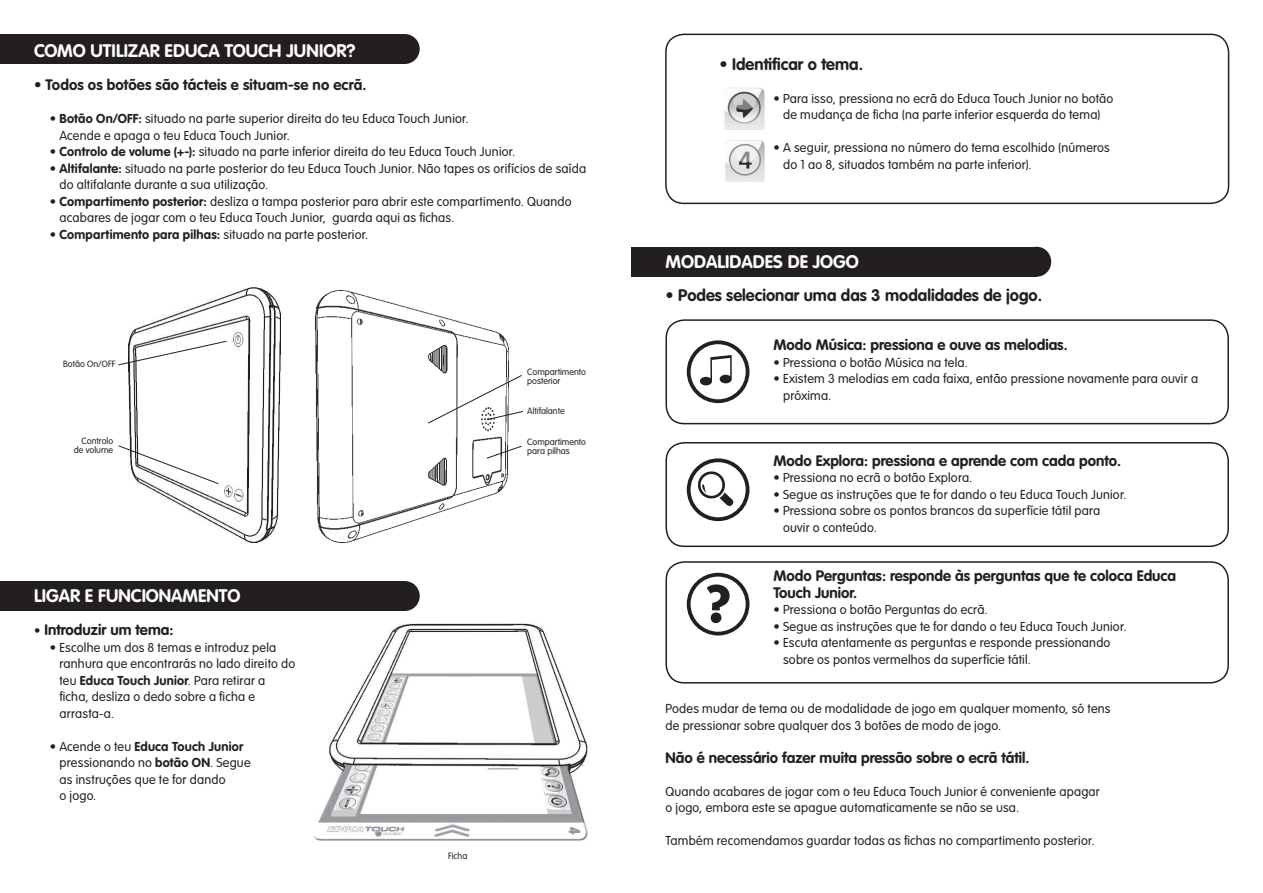
<style>
.page{position:relative;width:1263px;height:893px;background:#fff}
.page>*{position:absolute;margin:0;border:0;box-sizing:border-box;transform-origin:0 0}
.t1{font:700 18px "VAG Rounded";color:#fff}
.t2{font:700 16.5px "VAG Rounded";color:#231f20}
.t3{font:700 15px/16.5px "VAG Rounded";color:#231f20}
.t4{font:300 12.75px/16.5px "VAG Rounded";letter-spacing:.015em;color:#231f20}
.t5{font:300 9px/9px "VAG Rounded";color:#231f20}
.s1{font-weight:700}
.s2{font-weight:300;font-size:12.75px}
</style>
<div class="page">
<img style="left:313px;top:623px;width:275px;height:218px">
<div style="left:0;top:34px;width:405px;height:30px;background:#231f20"></div>
<div style="left:390px;top:34px;width:30px;height:30px;background:#231f20;border-radius:50%"></div>
<div style="left:631px;top:247px;width:406px;height:30px;background:#231f20"></div>
<div style="left:1022px;top:247px;width:29px;height:30px;background:#231f20;border-radius:50%"></div>
<div style="left:0;top:581px;width:405px;height:30px;background:#231f20"></div>
<div style="left:390px;top:581px;width:30px;height:30px;background:#231f20;border-radius:50%"></div>
<div style="left:665px;top:34px;width:564px;height:170px;border:2px solid #231f20;border-radius:18px"></div>
<img style="left:129px;top:288px;width:151px;height:255px">
<img style="left:315px;top:290px;width:194px;height:253px">
<svg style="left:118px;top:341px;width:109px;height:24px"></svg>
<svg style="left:428px;top:375px;width:95px;height:49px"></svg>
<svg style="left:486px;top:446px;width:36px;height:13px"></svg>
<svg style="left:118px;top:445px;width:101px;height:39px"></svg>
<div style="left:665px;top:319px;width:564px;height:105px;border:2px solid #231f20;border-radius:18px"></div>
<div style="left:665px;top:442px;width:564px;height:105px;border:2px solid #231f20;border-radius:18px"></div>
<div style="left:665px;top:561px;width:564px;height:123px;border:2px solid #231f20;border-radius:18px"></div>
<img style="left:724px;top:87px;width:40px;height:43px">
<img style="left:725px;top:140px;width:39px;height:42px">
<div style="left:687px;top:340px;width:62px;height:63px;border:4px solid #231f20;border-radius:50%"></div>
<svg style="left:700px;top:355px;width:32px;height:30px"></svg>
<div style="left:687px;top:573px;width:62px;height:62px;border:4px solid #231f20;border-radius:50%"></div>
<svg style="left:707px;top:584px;width:22px;height:39px"></svg>
<div style="left:687px;top:458px;width:62px;height:63px;border:4px solid #231f20;border-radius:50%"></div>
<svg style="left:694px;top:468px;width:40px;height:39px"></svg>
<h1 class="t1" style="left:34px;top:41px;width:323px">COMO UTILIZAR EDUCA TOUCH JUNIOR?</h1>
<p class="t3" style="left:34px;top:77px;width:334px">• Todos os botões são tácteis e situam-se no ecrã.</p>
<p class="t4" style="left:60px;top:111px;width:411px;text-indent:-10px">• <span class="s1">Botão On/OFF:</span> situado na parte superior direita do teu Educa Touch Junior.<br>Acende e apaga o teu Educa Touch Junior.</p>
<p class="t4" style="left:50px;top:144px;width:467px">• <span class="s1">Controlo de volume (+-):</span> situado na parte inferior direita do teu Educa Touch Junior.</p>
<p class="t4" style="left:60px;top:160px;width:528px;text-indent:-10px">• <span class="s1">Altifalante:</span> situado na parte posterior do teu Educa Touch Junior. Não tapes os orifícios de saída do altifalante durante a sua utilização.</p>
<p class="t4" style="left:60px;top:193px;width:514px;text-indent:-10px">• <span class="s1">Compartimento posterior:</span> desliza a tampa posterior para abrir este compartimento. Quando acabares de jogar com o teu Educa Touch Junior, guarda aqui as fichas.</p>
<p class="t4" style="left:50px;top:226px;width:320px">• <span class="s1">Compartimento para pilhas:</span> situado na parte posterior.</p>
<p class="t5" style="left:63px;top:360px;width:54px">Botão On/OFF</p>
<p class="t5" style="left:74px;top:437px;width:41px;text-align:right">Controlo de volume</p>
<h1 class="t1" style="left:34px;top:585px;width:208px">LIGAR E FUNCIONAMENTO</h1>
<p class="t3" style="left:34px;top:621px;width:141px"><span class="s2">•</span> Introduzir um tema:</p>
<p class="t4" style="left:60px;top:639px;width:237px;text-indent:-10px">• Escolhe um dos 8 temas e introduz pela ranhura que encontrarás no lado direito do teu <span class="s1">Educa Touch Junior</span>. Para retirar a ficha, desliza o dedo sobre a ficha e arrasta-a.</p>
<p class="t4" style="left:60px;top:738px;width:193px;text-indent:-10px">• Acende o teu <span class="s1">Educa Touch Junior </span>pressionando no <span class="s1">botão ON</span>. Segue as instruções que te for dando<br>o jogo.</p>
<p class="t5" style="left:527px;top:367px;width:60px">Compartimento posterior</p>
<p class="t5" style="left:527px;top:407px;width:39px">Altifalante</p>
<p class="t5" style="left:527px;top:438px;width:60px">Compartimento para pilhas</p>
<p class="t5" style="left:448px;top:852px;width:21px">Ficha</p>
<p class="t2" style="left:719px;top:54px;width:145px">• Identificar o tema.</p>
<p class="t4" style="left:773px;top:90px;width:341px;text-align:center">• Para isso, pressiona no ecrã do Educa Touch Junior no botão de mudança de ficha (na parte inferior esquerda do tema)</p>
<p class="t4" style="left:783px;top:140px;width:328px;text-indent:-10px">• A seguir, pressiona no número do tema escolhido (números do 1 ao 8, situados também na parte inferior).</p>
<h1 class="t1" style="left:665px;top:251px;width:195px">MODALIDADES DE JOGO</h1>
<p class="t2" style="left:665px;top:285px;width:378px">• Podes selecionar uma das 3 modalidades de jogo.</p>
<p class="t3" style="left:773px;top:337px;width:296px">Modo Música: pressiona e ouve as melodias.</p>
<p class="t4" style="left:773px;top:354px;width:196px">• Pressiona o botão Música na tela.</p>
<p class="t4" style="left:783px;top:371px;width:416px;text-indent:-10px">• Existem 3 melodias em cada faixa, então pressione novamente para ouvir a próxima.</p>
<p class="t3" style="left:773px;top:452px;width:349px">Modo Explora: pressiona e aprende com cada ponto.</p>
<p class="t4" style="left:773px;top:470px;width:200px">• Pressiona no ecrã o botão Explora.</p>
<p class="t4" style="left:773px;top:486px;width:355px">• Segue as instruções que te for dando o teu Educa Touch Junior.</p>
<p class="t4" style="left:783px;top:503px;width:319px;text-indent:-10px">• Pressiona sobre os pontos brancos da superfície tátil para ouvir o conteúdo.</p>
<p class="t3" style="left:773px;top:568px;width:404px">Modo Perguntas: responde às perguntas que te coloca Educa<br>Touch Junior.</p>
<p class="t4" style="left:773px;top:602px;width:216px">• Pressiona o botão Perguntas do ecrã.</p>
<p class="t4" style="left:773px;top:618px;width:355px">• Segue as instruções que te for dando o teu Educa Touch Junior.</p>
<p class="t4" style="left:783px;top:635px;width:329px;text-indent:-10px">• Escuta atentamente as perguntas e responde pressionando sobre os pontos vermelhos da superfície tátil.</p>
<p class="t4" style="left:665px;top:701px;width:447px">Podes mudar de tema ou de modalidade de jogo em qualquer momento, só tens de pressionar sobre qualquer dos 3 botões de modo de jogo.</p>
<p class="t3" style="left:665px;top:749px;width:366px">Não é necessário fazer muita pressão sobre o ecrã tátil.</p>
<p class="t4" style="left:665px;top:783px;width:436px">Quando acabares de jogar com o teu Educa Touch Junior é conveniente apagar o jogo, embora este se apague automaticamente se não se usa.</p>
<p class="t4" style="left:665px;top:833px;width:431px">Também recomendamos guardar todas as fichas no compartimento posterior.</p>
</div>
